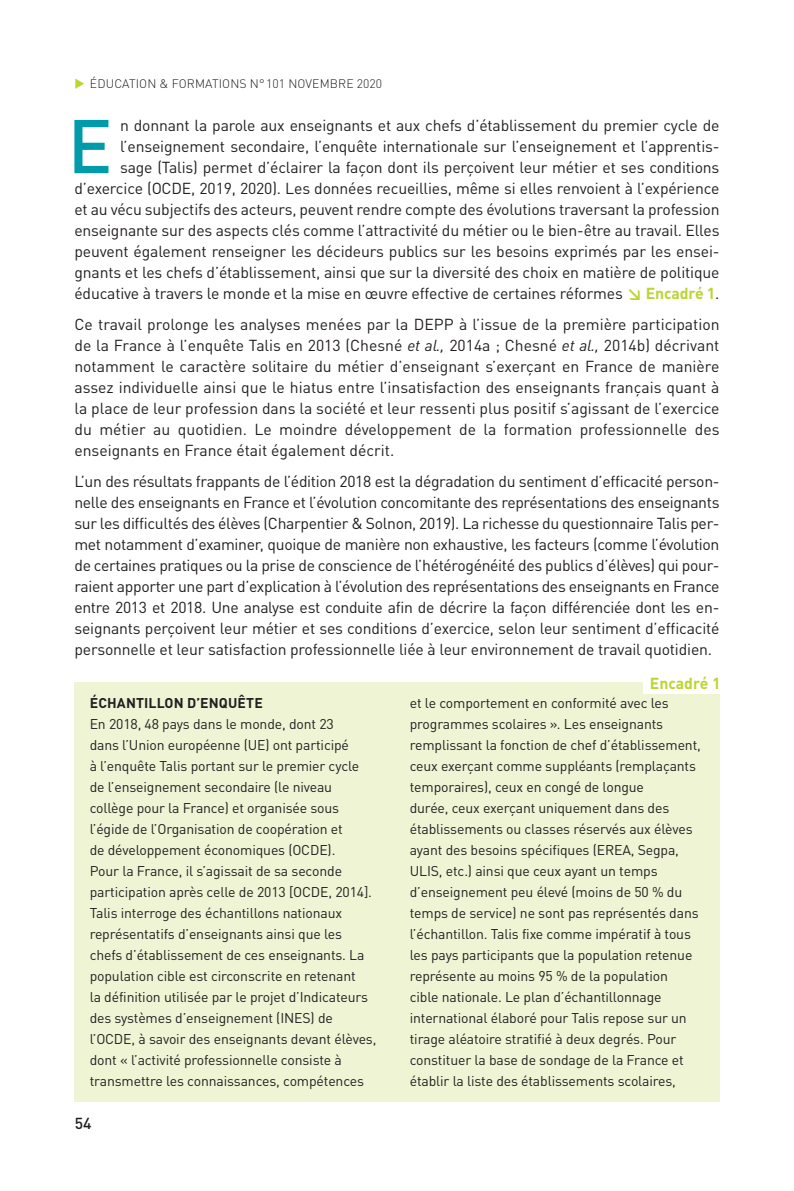
<style>
.page{position:relative;width:794px;height:1191px;background:#fff}
.page>*{position:absolute;margin:0;border:0;box-sizing:border-box;transform-origin:0 0}
.Courant{font:500 74.73px "DINOT";color:#009baa}
.Courant-2{font:15.75px/21px "DINOT";letter-spacing:-.01em;color:#231f20;text-align:justify}
.Filet_fin_d_article{font:700 15.75px "DINOT";color:#bcd531}
.t1{font:500 15.75px "DINOT";color:#231f20}
._05_TexteEncadre{font:14px/21px "DINOT";letter-spacing:-.01em;color:#231f20}
._06_Titre1Encadre{font:700 14px "DINOT";letter-spacing:.01em;color:#231f20}
.Titre_courant__gauch{font:300 12.25px "DINOT";letter-spacing:.01em;color:#231f20}
.s1{color:#bcd531}
.s2{font-weight:700;color:#bcd531}
.s3{font-style:italic}
</style>
<div class="page">
<div style="left:75px;top:682px;width:645px;height:419px;background:#eef4d4"></div>
<div style="left:643px;top:671px;width:84px;height:22px;background:#fff"></div>
<p class="Titre_courant__gauch" style="left:74px;top:76px;width:309px"><span class="s1">◆</span> ÉDUCATION &amp; FORMATIONS N°101 NOVEMBRE 2020</p>
<p class="Courant-2" style="left:74px;top:115px;width:646px;text-align:right">n donnant la parole aux enseignants et aux chefs d’établissement du premier cycle de l’enseignement secondaire, l’enquête internationale sur l’enseignement et l’apprentis-<br>sage (Talis) permet d’éclairer la façon dont ils perçoivent leur métier et ses conditions d’exercice (OCDE, 2019, 2020). Les données recueillies, même si elles renvoient à l’expérience et au vécu subjectifs des acteurs, peuvent rendre compte des évolutions traversant la profession enseignante sur des aspects clés comme l’attractivité du métier ou le bien-être au travail. Elles peuvent également renseigner les décideurs publics sur les besoins exprimés par les ensei&shy;gnants et les chefs d’établissement, ainsi que sur la diversité des choix en matière de politique éducative à travers le monde et la mise en œuvre effective de certaines réformes <span class="s2">↘ Encadré 1</span>.</p>
<p class="Courant-2" style="left:74px;top:314px;width:646px">Ce travail prolonge les analyses menées par la DEPP à l’issue de la première participation de la France à l’enquête Talis en 2013 (Chesné <span class="s3">et al.,</span> 2014a ; Chesné <span class="s3">et al.,</span> 2014b) décrivant notamment le caractère solitaire du métier d’enseignant s’exerçant en France de manière assez individuelle ainsi que le hiatus entre l’insatisfaction des enseignants français quant à la place de leur profession dans la société et leur ressenti plus positif s’agissant de l’exercice du métier au quotidien. Le moindre développement de la formation professionnelle des enseignants en France était également décrit.</p>
<p class="Courant-2" style="left:74px;top:470px;width:646px">L’un des résultats frappants de l’édition 2018 est la dégradation du sentiment d’efficacité person&shy;nelle des enseignants en France et l’évolution concomitante des représentations des enseignants sur les difficultés des élèves (Charpentier &amp; Solnon, 2019). La richesse du questionnaire Talis per&shy;met notamment d’examiner, quoique de manière non exhaustive, les facteurs (comme l’évolution de certaines pratiques ou la prise de conscience de l’hétérogénéité des publics d’élèves) qui pour&shy;raient apporter une part d’explication à l’évolution des représentations des enseignants en France entre 2013 et 2018. Une analyse est conduite afin de décrire la façon différenciée dont les en&shy;seignants perçoivent leur métier et ses conditions d’exercice, selon leur sentiment d’efficacité personnelle et leur satisfaction professionnelle liée à leur environnement de travail quotidien.</p>
<p class="_06_Titre1Encadre" style="left:90px;top:694px;width:174px">ÉCHANTILLON D’ENQUÊTE</p>
<p class="_05_TexteEncadre" style="left:90px;top:713px;width:288px">En 2018, 48 pays dans le monde, dont 23<br>dans l’Union européenne (UE) ont participé<br>à l’enquête Talis portant sur le premier cycle de l’enseignement secondaire (le niveau collège pour la France) et organisée sous l’égide de l’Organisation de coopération et<br>de développement économiques (OCDE).<br>Pour la France, il s’agissait de sa seconde participation après celle de 2013 [OCDE, 2014].<br>Talis interroge des échantillons nationaux représentatifs d’enseignants ainsi que les chefs d’établissement de ces enseignants. La population cible est circonscrite en retenant<br>la définition utilisée par le projet d’Indicateurs des systèmes d’enseignement (INES) de l’OCDE, à savoir des enseignants devant élèves, dont « l’activité professionnelle consiste à transmettre les connaissances, compétences</p>
<p class="Courant" style="left:67px;top:98px;width:47px">E</p>
<p class="Filet_fin_d_article" style="left:650px;top:672px;width:72px">Encadré 1</p>
<p class="_05_TexteEncadre" style="left:410px;top:692px;width:293px">et le comportement en conformité avec les programmes scolaires ». Les enseignants remplissant la fonction de chef d’établissement, ceux exerçant comme suppléants (remplaçants temporaires), ceux en congé de longue<br>durée, ceux exerçant uniquement dans des établissements ou classes réservés aux élèves ayant des besoins spécifiques (EREA, Segpa, ULIS, etc.) ainsi que ceux ayant un temps d’enseignement peu élevé (moins de 50 % du temps de service) ne sont pas représentés dans l’échantillon. Talis fixe comme impératif à tous les pays participants que la population retenue représente au moins 95 % de la population<br>cible nationale. Le plan d’échantillonnage international élaboré pour Talis repose sur un tirage aléatoire stratifié à deux degrés. Pour constituer la base de sondage de la France et établir la liste des établissements scolaires,</p>
<p class="t1" style="left:75px;top:1112px;width:18px">54</p>
</div>
